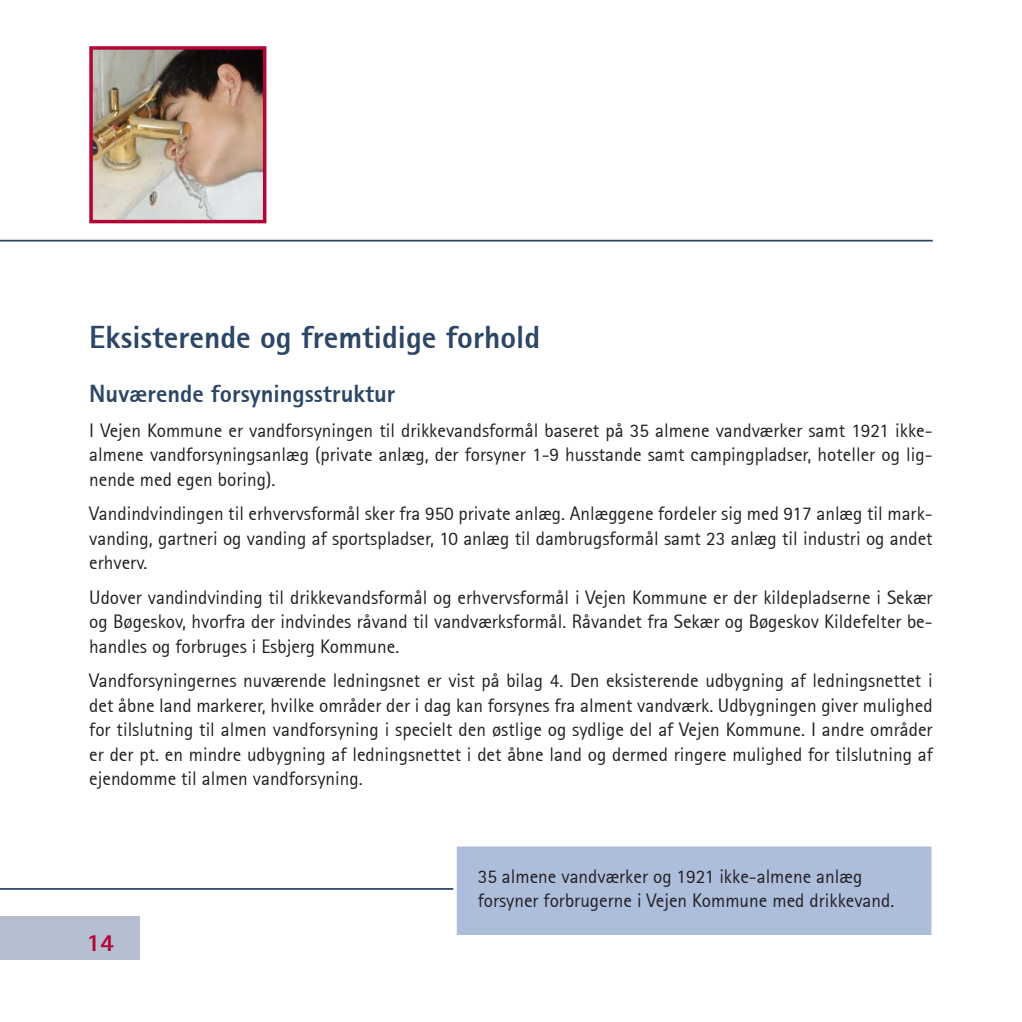
<style>
.page{position:relative;width:1022px;height:1022px;background:#fff}
.page>*{position:absolute;margin:0;border:0;box-sizing:border-box;transform-origin:0 0}
.OVERSKRIFT{font:800 31.5px "Agfa Rotis Sans Serif";color:#2c4666}
.AFSNIT_OVERSKRIFT{font:800 24.5px "Agfa Rotis Sans Serif";color:#2c4666}
.t1{font:800 24.5px "Agfa Rotis Sans Serif";color:#b30437}
.Brødtekst{font:19.25px/24.5px "Agfa Rotis Sans Serif";color:#231f20;text-align:justify}
.Brødtekst_m__indryk{font:19.25px "Agfa Rotis Sans Serif";color:#231f20}
</style>
<div class="page">
<div style="left:0;top:916px;width:139px;height:44px;background:#b6bfd0"></div>
<hr style="left:0;top:888px;width:934px;height:2px;background:#2c4666">
<hr style="left:0;top:240px;width:933px;height:2px;background:#2c4666">
<img style="left:94px;top:51px;width:167px;height:167px">
<div style="left:89px;top:46px;width:177px;height:177px;border:4px solid #b30437"></div>
<div style="left:453px;top:843px;width:482px;height:95px;background:#adbedd;border:4px solid #fff"></div>
<p class="OVERSKRIFT" style="left:89px;top:317px;width:452px">Eksisterende og fremtidige forhold</p>
<p class="AFSNIT_OVERSKRIFT" style="left:89px;top:378px;width:308px">Nuværende forsyningsstruktur</p>
<p class="Brødtekst" style="left:89px;top:418px;width:845px">I Vejen Kommune er vandforsyningen til drikkevandsformål baseret på 35 almene vandværker samt 1921 ikke&shy;almene vandforsyningsanlæg (private anlæg, der forsyner 1-9 husstande samt campingpladser, hoteller og lig&shy;nende med egen boring).</p>
<p class="Brødtekst" style="left:89px;top:501px;width:845px">Vandindvindingen til erhvervsformål sker fra 950 private anlæg. Anlæggene fordeler sig med 917 anlæg til mark&shy;vanding, gartneri og vanding af sportspladser, 10 anlæg til dambrugsformål samt 23 anlæg til industri og andet erhverv.</p>
<p class="Brødtekst" style="left:89px;top:585px;width:845px">Udover vandindvinding til drikkevandsformål og erhvervsformål i Vejen Kommune er der kildepladserne i Sekær og Bøgeskov, hvorfra der indvindes råvand til vandværksformål. Råvandet fra Sekær og Bøgeskov Kildefelter be&shy;handles og forbruges i Esbjerg Kommune.</p>
<p class="Brødtekst" style="left:89px;top:668px;width:845px">Vandforsyningernes nuværende ledningsnet er vist på bilag 4. Den eksisterende udbygning af ledningsnettet i det åbne land markerer, hvilke områder der i dag kan forsynes fra alment vandværk. Udbygningen giver mulighed for tilslutning til almen vandforsyning i specielt den østlige og sydlige del af Vejen Kommune. I andre områder er der pt. en mindre udbygning af ledningsnettet i det åbne land og dermed ringere mulighed for tilslutning af ejendomme til almen vandforsyning.</p>
<p class="t1" style="left:87px;top:927px;width:29px">14</p>
<p class="Brødtekst_m__indryk" style="left:478px;top:865px;width:386px">35 almene vandværker og 1921 ikke-almene anlæg</p>
<p class="Brødtekst_m__indryk" style="left:478px;top:889px;width:416px">forsyner forbrugerne i Vejen Kommune med drikkevand.</p>
</div>
